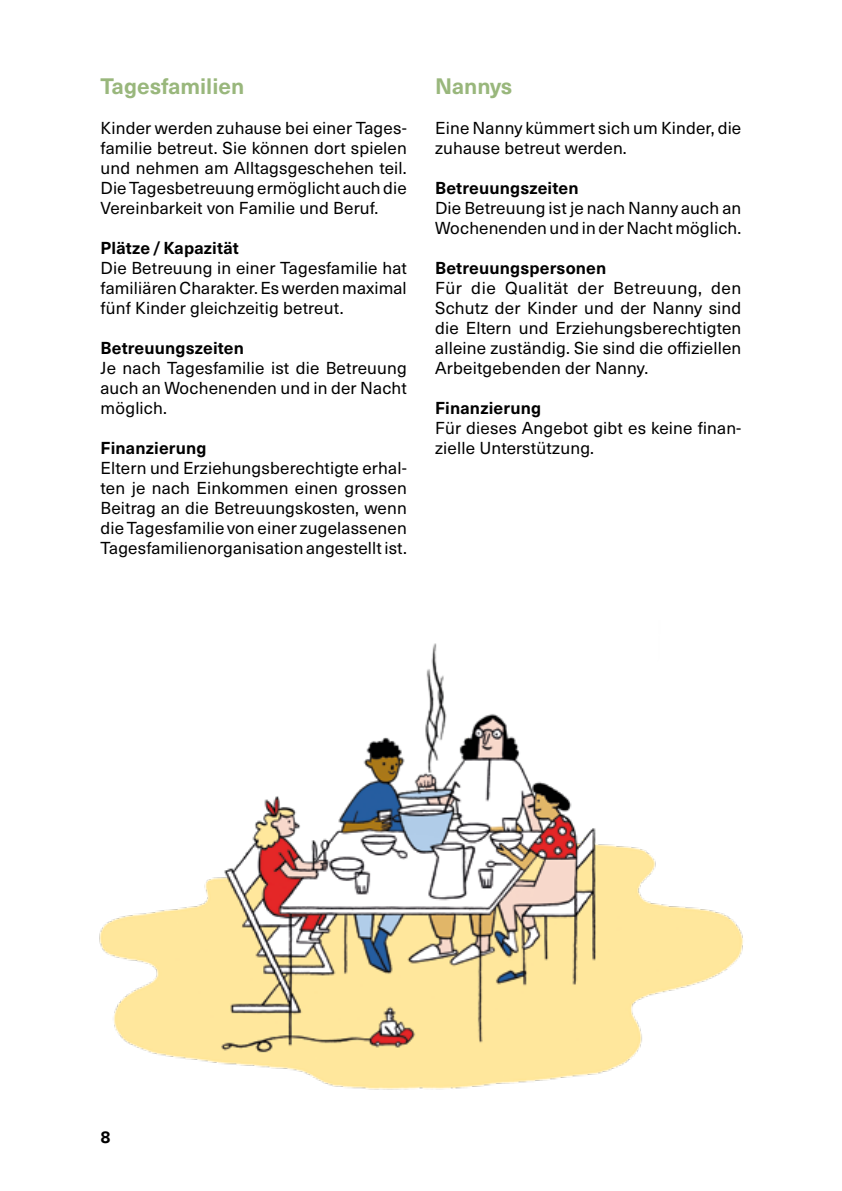
<style>
.page{position:relative;width:842px;height:1191px;background:#fff}
.page>*{position:absolute;margin:0;border:0;box-sizing:border-box;transform-origin:0 0}
.t1{font:700 22px "Neue Haas Unica Pro";color:#99b77c}
.t2{font:17px/20px "Neue Haas Unica Pro";letter-spacing:.01em;color:#000;text-align:justify}
.t3{font:700 17px "Neue Haas Unica Pro";letter-spacing:.01em;color:#000}
</style>
<div class="page">
<img style="left:99px;top:643px;width:644px;height:447px">
<p class="t1" style="left:101px;top:73px;width:145px">Tagesfamilien</p>
<p class="t2" style="left:101px;top:119px;width:308px">Kinder werden zuhause bei einer Tages&shy;familie betreut. Sie können dort spielen und nehmen am Alltagsgeschehen teil.<br>Die Tagesbetreuung ermöglicht auch die Vereinbarkeit von Familie und Beruf.</p>
<p class="t3" style="left:101px;top:238px;width:140px">Plätze /Kapazität</p>
<p class="t2" style="left:101px;top:258px;width:308px">Die Betreuung in einer Tagesfamilie hat familiären Charakter. Es werden maximal fünf Kinder gleichzeitig betreut.</p>
<p class="t3" style="left:101px;top:338px;width:145px">Betreuungszeiten</p>
<p class="t2" style="left:101px;top:358px;width:308px">Je nach Tagesfamilie ist die Betreuung auch an Wochenenden und in der Nacht möglich.</p>
<p class="t3" style="left:101px;top:438px;width:107px">Finanzierung</p>
<p class="t2" style="left:101px;top:458px;width:308px">Eltern und Erziehungsberechtigte erhal&shy;ten je nach Einkommen einen grossen Beitrag an die Betreuungskosten, wenn die Tagesfamilie von einer zugelassenen Tagesfamilienorganisation angestellt ist.</p>
<p class="t1" style="left:435px;top:73px;width:79px">Nannys</p>
<p class="t2" style="left:435px;top:119px;width:308px">Eine Nanny kümmert sich um Kinder, die zuhause betreut werden.</p>
<p class="t3" style="left:435px;top:178px;width:145px">Betreuungszeiten</p>
<p class="t2" style="left:435px;top:198px;width:308px">Die Betreuung ist je nach Nanny auch an<br>Wochenenden und in der Nacht möglich.</p>
<p class="t3" style="left:435px;top:258px;width:173px">Betreuungspersonen</p>
<p class="t2" style="left:435px;top:279px;width:308px">Für die Qualität der Betreuung, den Schutz der Kinder und der Nanny sind die Eltern und Erziehungsberechtigten alleine zuständig. Sie sind die offiziellen Arbeitgebenden der Nanny.</p>
<p class="t3" style="left:435px;top:398px;width:107px">Finanzierung</p>
<p class="t2" style="left:435px;top:418px;width:308px">Für dieses Angebot gibt es keine finan&shy;zielle Unterstützung.</p>
<p class="t3" style="left:101px;top:1126px;width:12px">8</p>
</div>
